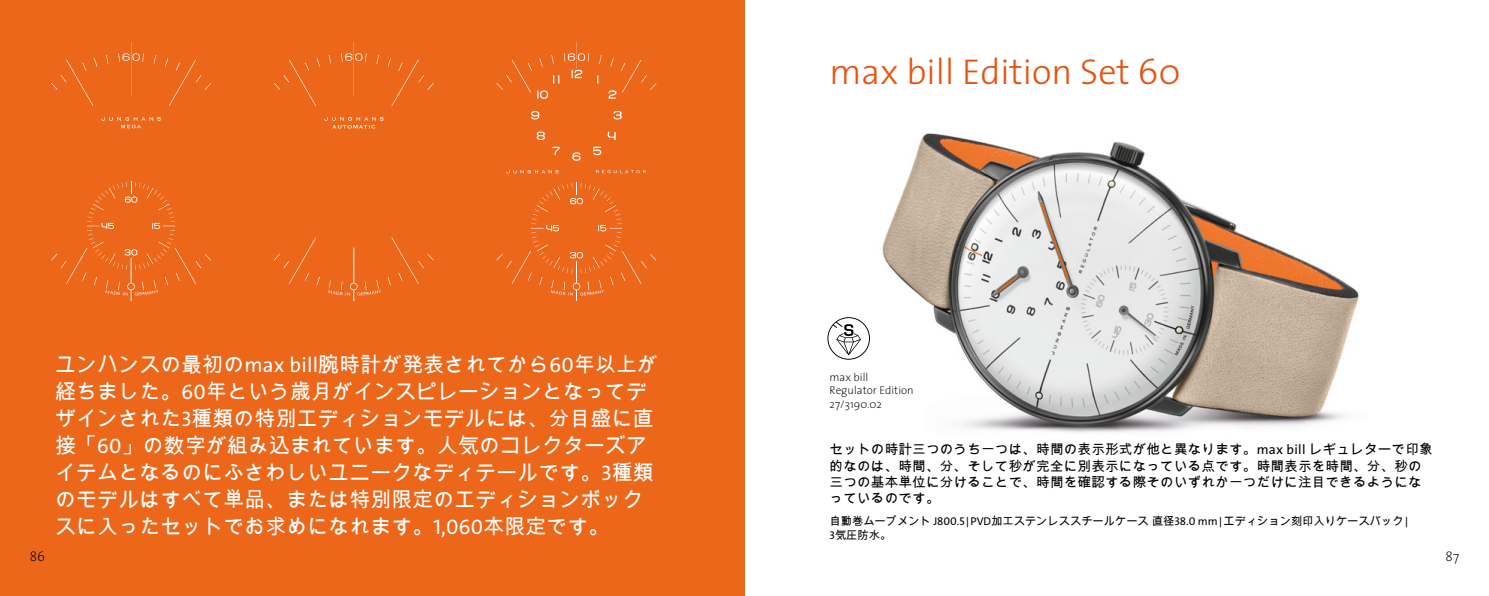
<style>
.page{position:relative;width:1489px;height:596px;background:#fff}
.page>*{position:absolute;margin:0;border:0;box-sizing:border-box;transform-origin:0 0}
.t1{font:300 36px "The Sans";color:#e6530f}
.t2{font:21px/27px "Arial Unicode MS";letter-spacing:.01em;color:#fff}
.t3{font:13.5px/16.2px "Arial Unicode MS";letter-spacing:.01em;color:#000}
.t4{font:200 13.5px "The Sans";color:#000}
.t5{font:11.25px/13.5px "Arial Unicode MS";color:#000}
.t6{font:200 11.25px/13.5px "The Sans";color:#000}
.s1{font-family:"The Sans C4 s"}
</style>
<div class="page">
<div style="left:0;top:0;width:744px;height:595px;background:#ec671a"></div>
<svg style="left:595px;top:170px;width:51px;height:3px"></svg>
<svg style="left:506px;top:170px;width:52px;height:3px"></svg>
<svg style="left:599px;top:55px;width:2px;height:9px"></svg>
<svg style="left:496px;top:182px;width:160px;height:119px"></svg>
<svg style="left:608px;top:58px;width:48px;height:41px"></svg>
<svg style="left:607px;top:132px;width:8px;height:8px"></svg>
<svg style="left:613px;top:111px;width:8px;height:8px"></svg>
<svg style="left:593px;top:147px;width:8px;height:8px"></svg>
<svg style="left:552px;top:147px;width:8px;height:8px"></svg>
<svg style="left:572px;top:152px;width:8px;height:9px"></svg>
<svg style="left:536px;top:131px;width:9px;height:9px"></svg>
<svg style="left:531px;top:111px;width:8px;height:8px"></svg>
<svg style="left:496px;top:43px;width:93px;height:56px"></svg>
<svg style="left:329px;top:55px;width:2px;height:9px"></svg>
<svg style="left:376px;top:55px;width:3px;height:9px"></svg>
<hr style="left:353px;top:43px;width:1px;height:53px;background:#f08b53">
<svg style="left:324px;top:117px;width:59px;height:11px"></svg>
<svg style="left:274px;top:58px;width:46px;height:48px"></svg>
<svg style="left:274px;top:237px;width:46px;height:48px"></svg>
<svg style="left:387px;top:237px;width:46px;height:48px"></svg>
<svg style="left:387px;top:58px;width:47px;height:48px"></svg>
<svg style="left:341px;top:53px;width:25px;height:9px"></svg>
<svg style="left:328px;top:247px;width:53px;height:54px"></svg>
<svg style="left:106px;top:55px;width:2px;height:9px"></svg>
<svg style="left:154px;top:55px;width:2px;height:9px"></svg>
<hr style="left:131px;top:43px;width:1px;height:53px;background:#f08b53">
<svg style="left:51px;top:58px;width:46px;height:48px"></svg>
<svg style="left:165px;top:58px;width:46px;height:48px"></svg>
<svg style="left:101px;top:117px;width:60px;height:11px"></svg>
<svg style="left:118px;top:53px;width:26px;height:9px"></svg>
<svg style="left:51px;top:182px;width:160px;height:119px"></svg>
<img style="left:851px;top:133px;width:508px;height:300px">
<svg style="left:827px;top:317px;width:43px;height:42px"></svg>
<p class="t4" style="left:30px;top:545px;width:17px">86</p>
<p class="t2" style="left:55px;top:350px;width:604px">ユンハンスの最初の<span class="s1">max bill</span>腕時計が発表されてから<span class="s1">60</span>年以上が経ちました。<span class="s1">60</span>年という歳月がインスピレーションとなってデザインされた<span class="s1">3</span>種類の特別エディションモデルには、分目盛に直接「<span class="s1">60</span>」の数字が組み込まれています。人気のコレクターズアイテムとなるのにふさわしいユニークなディテールです。<span class="s1">3</span>種類のモデルはすべて単品、または特別限定のエディションボックスに入ったセットでお求めになれます。<span class="s1">1,060</span>本限定です。</p>
<h1 class="t1" style="left:829px;top:42px;width:353px">max bill Edition Set 60</h1>
<p class="t6" style="left:829px;top:369px;width:86px">max bill<br>Regulator Edition<br>27/3190.02</p>
<p class="t3" style="left:829px;top:441px;width:604px">セットの時計三つのうち一つは、時間の表示形式が他と異なります。<span class="s1">max bill</span> レギュレターで印象的なのは、時間、分、そして秒が完全に別表示になっている点です。時間表示を時間、分、秒の三つの基本単位に分けることで、時間を確認する際そのいずれか一つだけに注目できるようになっているのです。</p>
<p class="t5" style="left:829px;top:513px;width:580px">自動巻ムーブメント <span class="s1">J800.5</span> |<span class="s1">PVD</span>加工ステンレススチールケース 直径<span class="s1">38.0 mm</span>|エディション刻印入りケースバック|<br><span class="s1">3</span>気圧防水。</p>
<p class="t4" style="left:1445px;top:545px;width:15px">87</p>
</div>
